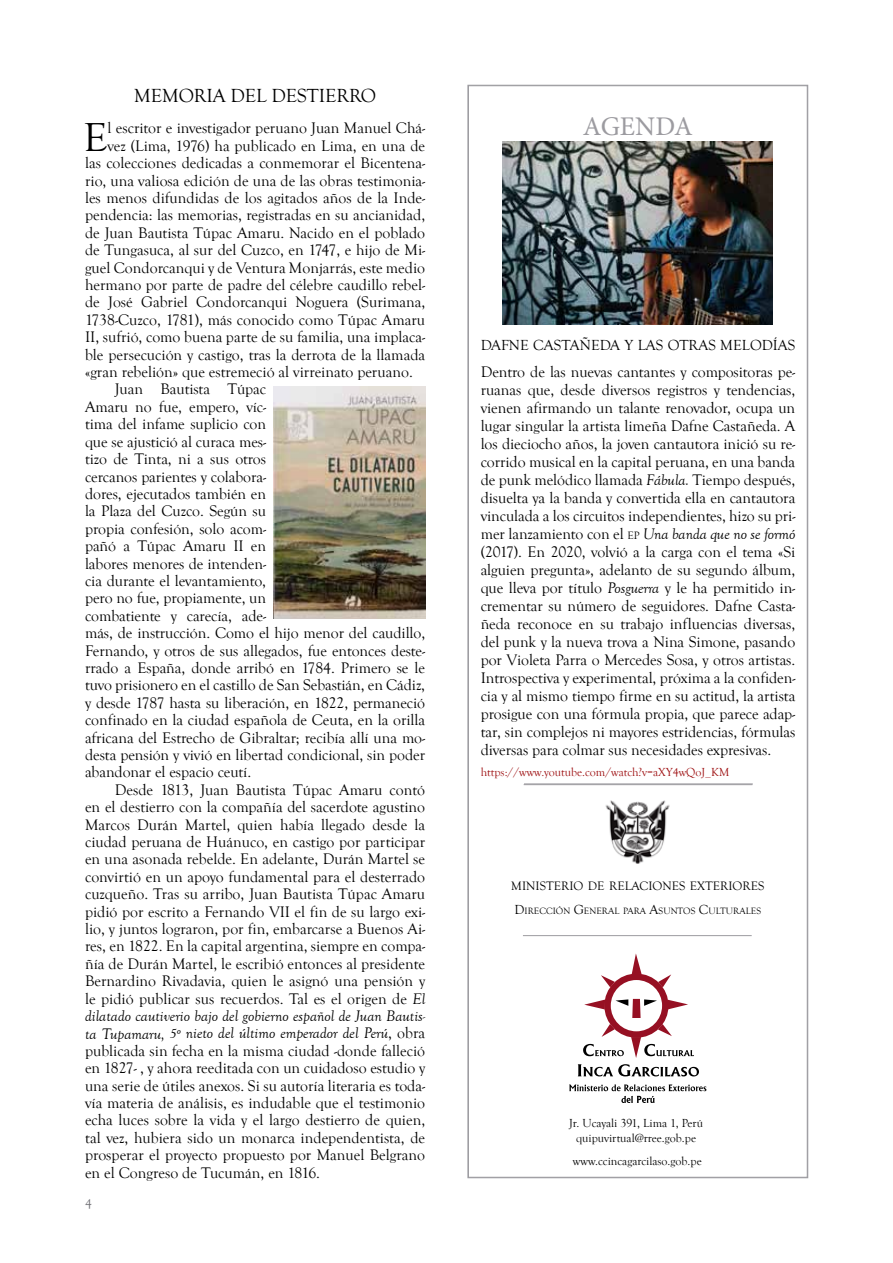
<style>
.page{position:relative;width:893px;height:1263px;background:#fff}
.page>*{position:absolute;margin:0;border:0;box-sizing:border-box;transform-origin:0 0}
.t1{font:41.55px "Goudy Old Style T";color:#000}
.t2{font:27px "Minion Pro";color:#9c9ba0}
.t3{font:19.5px "Goudy Old Style T";letter-spacing:-.005em;color:#000}
.t4{font:15.75px/18px "Goudy Old Style T";color:#000;text-align:justify}
.t5{font:italic 15.75px "Goudy Old Style T";color:#000}
.t6{font:15px "Goudy Old Style T";color:#000}
.t7{font:13.5px "Goudy Old Style T";color:#727277}
.t8{font:12.6px "Goudy Old Style T";color:#000}
.t9{font:12px/14.4px "Goudy Old Style T";color:#000;text-align:center}
.t10{font:12px "Goudy Old Style T";color:#9e1012}
.t11{font:9.45px "Goudy Old Style T";color:#000}
.s1{font-style:italic}
.s2{font-size:13.5px}
.s3{font-style:normal}
.s4{font-size:10.95px}
</style>
<div class="page">
<img style="left:274px;top:387px;width:151px;height:231px">
<svg style="left:468px;top:85px;width:340px;height:1093px"></svg>
<img style="left:586px;top:796px;width:102px;height:72px">
<hr style="left:523px;top:935px;width:229px;height:1px;background:#9c9ba0">
<svg style="left:583px;top:953px;width:111px;height:105px"></svg>
<svg style="left:578px;top:1064px;width:121px;height:12px"></svg>
<svg style="left:569px;top:1084px;width:137px;height:19px"></svg>
<hr style="left:524px;top:784px;width:228px;height:1px;background:#9c9ba0">
<p class="t3" style="left:134px;top:85px;width:243px">MEMORIA DEL DESTIERRO</p>
<h1 class="t1" style="left:83px;top:114px;width:26px">E</h1>
<p class="t4" style="left:108px;top:120px;width:319px">l escritor e investigador peruano Juan Manuel Chá-</p>
<p class="t4" style="left:108px;top:137px;width:319px">vez (Lima, 1976) ha publicado en Lima, en una de</p>
<p class="t4" style="left:85px;top:154px;width:342px">las colecciones dedicadas a conmemorar el Bicentena-</p>
<p class="t4" style="left:85px;top:172px;width:342px">rio, una valiosa edición de una de las obras testimonia-</p>
<p class="t4" style="left:85px;top:189px;width:342px">les menos difundidas de los agitados años de la Inde-</p>
<p class="t4" style="left:85px;top:207px;width:342px">pendencia: las memorias, registradas en su ancianidad,</p>
<p class="t4" style="left:85px;top:224px;width:342px">de Juan Bautista Túpac Amaru. Nacido en el poblado</p>
<p class="t4" style="left:85px;top:241px;width:342px">de Tungasuca, al sur del Cuzco, en 1747, e hijo de Mi-</p>
<p class="t4" style="left:85px;top:259px;width:342px">guel Condorcanqui y de Ventura Monjarrás, este medio</p>
<p class="t4" style="left:85px;top:276px;width:342px">hermano por parte de padre del célebre caudillo rebel-</p>
<p class="t4" style="left:85px;top:294px;width:342px">de José Gabriel Condorcanqui Noguera (Surimana,</p>
<p class="t4" style="left:85px;top:311px;width:342px">1738-Cuzco, 1781), más conocido como Túpac Amaru</p>
<p class="t4" style="left:85px;top:328px;width:342px">II, sufrió, como buena parte de su familia, una implaca-</p>
<p class="t4" style="left:85px;top:346px;width:342px">ble persecución y castigo, tras la derrota de la llamada</p>
<p class="t4" style="left:85px;top:363px;width:329px">«gran rebelión» que estremeció al virreinato peruano.</p>
<p class="t4" style="left:115px;top:381px;width:153px">Juan Bautista Túpac</p>
<p class="t4" style="left:85px;top:398px;width:183px">Amaru no fue, empero, víc-</p>
<p class="t4" style="left:85px;top:415px;width:183px">tima del infame suplicio con</p>
<p class="t4" style="left:85px;top:433px;width:183px">que se ajustició al curaca mes-</p>
<p class="t4" style="left:85px;top:450px;width:183px">tizo de Tinta, ni a sus otros</p>
<p class="t4" style="left:85px;top:468px;width:183px">cercanos parientes y colabora-</p>
<p class="t4" style="left:85px;top:485px;width:183px">dores, ejecutados también en</p>
<p class="t4" style="left:85px;top:502px;width:183px">la Plaza del Cuzco. Según su</p>
<p class="t4" style="left:85px;top:520px;width:183px">propia confesión, solo acom-</p>
<p class="t4" style="left:85px;top:537px;width:183px">pañó a Túpac Amaru II en</p>
<p class="t4" style="left:85px;top:555px;width:183px">labores menores de intenden-</p>
<p class="t4" style="left:85px;top:572px;width:183px">cia durante el levantamiento,</p>
<p class="t4" style="left:85px;top:589px;width:183px">pero no fue, propiamente, un</p>
<p class="t4" style="left:85px;top:607px;width:183px">combatiente y carecía, ade-</p>
<p class="t4" style="left:85px;top:624px;width:342px">más, de instrucción. Como el hijo menor del caudillo,</p>
<p class="t4" style="left:85px;top:642px;width:342px">Fernando, y otros de sus allegados, fue entonces deste-</p>
<p class="t4" style="left:85px;top:659px;width:342px">rrado a España, donde arribó en 1784. Primero se le</p>
<p class="t4" style="left:85px;top:676px;width:342px">tuvo prisionero en el castillo de San Sebastián, en Cádiz,</p>
<p class="t4" style="left:85px;top:694px;width:342px">y desde 1787 hasta su liberación, en 1822, permaneció</p>
<p class="t4" style="left:85px;top:711px;width:342px">confinado en la ciudad española de Ceuta, en la orilla</p>
<p class="t4" style="left:85px;top:729px;width:342px">africana del Estrecho de Gibraltar; recibía allí una mo-</p>
<p class="t4" style="left:85px;top:746px;width:342px">desta pensión y vivió en libertad condicional, sin poder</p>
<p class="t4" style="left:85px;top:764px;width:168px">abandonar el espacio ceutí.</p>
<p class="t4" style="left:115px;top:781px;width:312px">Desde 1813, Juan Bautista Túpac Amaru contó</p>
<p class="t4" style="left:85px;top:798px;width:342px">en el destierro con la compañía del sacerdote agustino</p>
<p class="t4" style="left:85px;top:816px;width:342px">Marcos Durán Martel, quien había llegado desde la</p>
<p class="t4" style="left:85px;top:833px;width:342px">ciudad peruana de Huánuco, en castigo por participar</p>
<p class="t4" style="left:85px;top:851px;width:342px">en una asonada rebelde. En adelante, Durán Martel se</p>
<p class="t4" style="left:85px;top:868px;width:342px">convirtió en un apoyo fundamental para el desterrado</p>
<p class="t4" style="left:85px;top:885px;width:342px">cuzqueño. Tras su arribo, Juan Bautista Túpac Amaru</p>
<p class="t4" style="left:85px;top:903px;width:342px">pidió por escrito a Fernando VII el fin de su largo exi-</p>
<p class="t4" style="left:85px;top:920px;width:342px">lio, y juntos lograron, por fin, embarcarse a Buenos Ai-</p>
<p class="t4" style="left:85px;top:938px;width:342px">res, en 1822. En la capital argentina, siempre en compa-</p>
<p class="t4" style="left:85px;top:955px;width:342px">ñía de Durán Martel, le escribió entonces al presidente</p>
<p class="t4" style="left:85px;top:972px;width:342px">Bernardino Rivadavia, quien le asignó una pensión y</p>
<p class="t4" style="left:85px;top:990px;width:342px">le pidió publicar sus recuerdos. Tal es el origen de <span class="s1">El</span></p>
<p class="t5" style="left:85px;top:1007px;width:342px">dilatado cautiverio bajo del gobierno español de Juan Bautis-</p>
<p class="t5" style="left:85px;top:1025px;width:342px">ta Tupamaru, <span class="s2">5</span>º nieto del último emperador del Perú<span class="s3">, obra</span></p>
<p class="t4" style="left:85px;top:1042px;width:342px">publicada sin fecha en la misma ciudad -donde falleció</p>
<p class="t4" style="left:85px;top:1059px;width:342px">en 1827- , y ahora reeditada con un cuidadoso estudio y</p>
<p class="t4" style="left:85px;top:1077px;width:342px">una serie de útiles anexos. Si su autoría literaria es toda-</p>
<p class="t4" style="left:85px;top:1094px;width:342px">vía materia de análisis, es indudable que el testimonio</p>
<p class="t4" style="left:85px;top:1111px;width:342px">echa luces sobre la vida y el largo destierro de quien,</p>
<p class="t4" style="left:85px;top:1129px;width:342px">tal vez, hubiera sido un monarca independentista, de</p>
<p class="t4" style="left:85px;top:1146px;width:342px">prosperar el proyecto propuesto por Manuel Belgrano</p>
<p class="t4" style="left:85px;top:1164px;width:237px">en el Congreso de Tucumán, en 1816.</p>
<p class="t7" style="left:85px;top:1196px;width:8px">4</p>
<h2 class="t2" style="left:583px;top:109px;width:112px">AGENDA</h2>
<p class="t6" style="left:481px;top:337px;width:316px">DAFNE CASTAÑEDA Y LAS OTRAS MELODÍAS</p>
<p class="t4" style="left:481px;top:363px;width:316px">Dentro de las nuevas cantantes y compositoras pe&shy;ruanas que, desde diversos registros y tendencias, vienen afirmando un talante renovador, ocupa un lugar singular la artista limeña Dafne Castañeda. A los dieciocho años, la joven cantautora inició su re&shy;corrido musical en la capital peruana, en una banda de punk melódico llamada <span class="s1">Fábula.</span> Tiempo después, disuelta ya la banda y convertida ella en cantautora vinculada a los circuitos independientes, hizo su pri&shy;mer lanzamiento con el <span class="s4">EP</span> <span class="s1">Una banda que no se formó </span>(2017). En 2020, volvió a la carga con el tema «Si alguien pregunta», adelanto de su segundo álbum, que lleva por título <span class="s1">Posguerra</span> y le ha permitido in&shy;crementar su número de seguidores. Dafne Casta&shy;ñeda reconoce en su trabajo influencias diversas, del punk y la nueva trova a Nina Simone, pasando por Violeta Parra o Mercedes Sosa, y otros artistas.<br>Introspectiva y experimental, próxima a la confiden&shy;cia y al mismo tiempo firme en su actitud, la artista prosigue con una fórmula propia, que parece adap&shy;tar, sin complejos ni mayores estridencias, fórmulas diversas para colmar sus necesidades expresivas.</p>
<p class="t10" style="left:481px;top:765px;width:250px">https://www.youtube.com/watch?v=aXY4wQoJ_KM</p>
<p class="t8" style="left:511px;top:879px;width:255px">MINISTERIO DE RELACIONES EXTERIORES</p>
<p class="t11" style="left:515px;top:906px;width:248px"><span class="s2">D</span>IRECCIÓN <span class="s2">G</span>ENERAL PARA <span class="s2">A</span>SUNTOS <span class="s2">C</span>ULTURALES</p>
<p class="t9" style="left:569px;top:1116px;width:135px">Jr. Ucayali 391, Lima 1, Perú quipuvirtual@rree.gob.pe</p>
<p class="t9" style="left:573px;top:1154px;width:130px">www.ccincagarcilaso.gob.pe</p>
</div>
